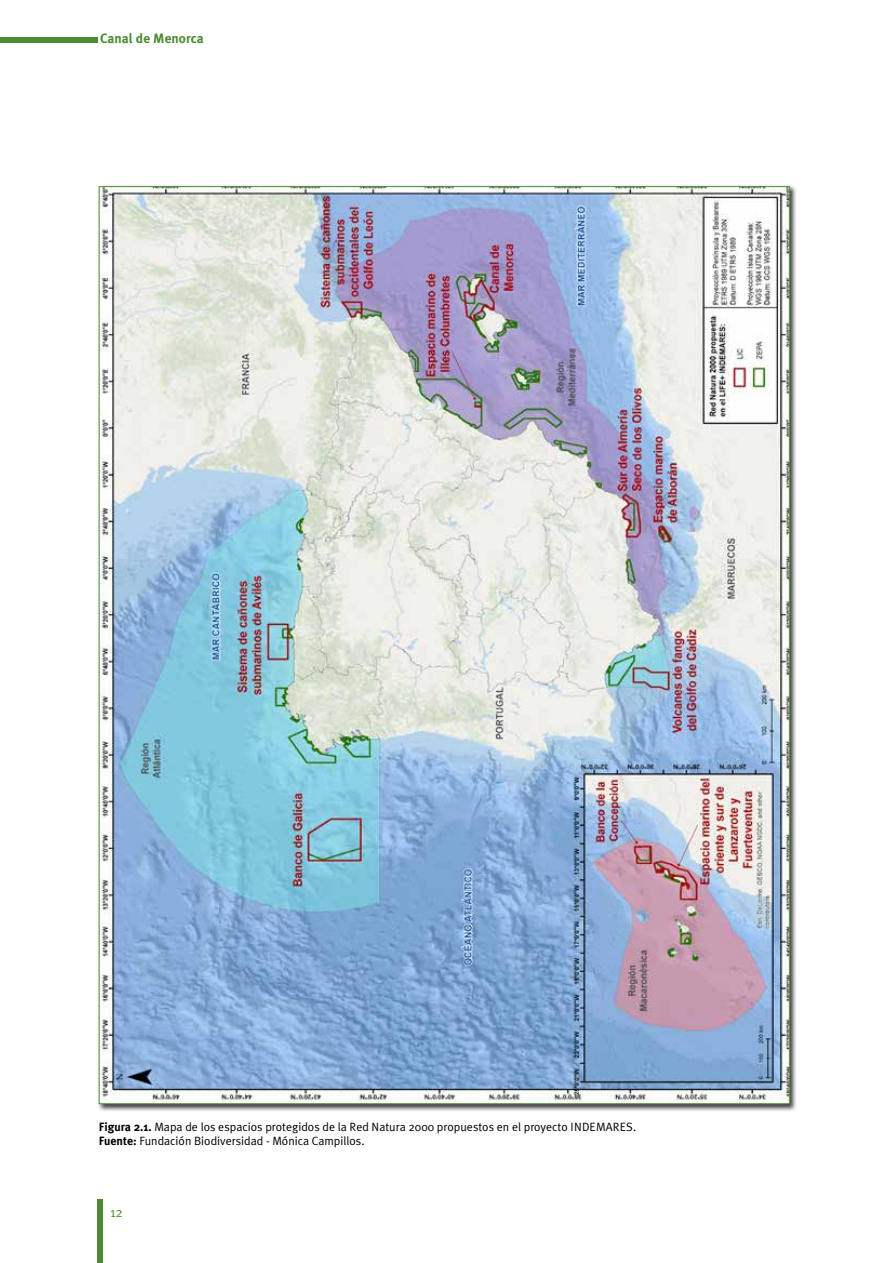
<style>
.page{position:relative;width:893px;height:1263px;background:#fff}
.page>*{position:absolute;margin:0;border:0;box-sizing:border-box;transform-origin:0 0}
.t1{font:700 13.5px "Meta Plus";color:#4c8b32}
.t2{font:13.5px "Meta";color:#4c8b32}
.t3{font:12px/14.4px "Meta Plus Normal";color:#000}
.s1{font-family:"Meta Plus";font-weight:700}
</style>
<div class="page">
<div style="left:98px;top:1199px;width:5px;height:64px;background:#4c8b32"></div>
<div style="left:0;top:37px;width:98px;height:6px;background:#4c8b32"></div>
<div style="left:97px;top:185px;width:700px;height:927px;background:#000;opacity:.75"></div>
<img style="left:101px;top:188px;width:687px;height:914px">
<p class="t1" style="left:100px;top:30px;width:105px">Canal de Menorca</p>
<p class="t3" style="left:99px;top:1119px;width:539px"><span class="s1">Figura 2.1.</span> Mapa de los espacios protegidos de la Red Natura 2000 propuestos en el proyecto INDEMARES.<br><span class="s1">Fuente:</span> Fundación Biodiversidad - Mónica Campillos.</p>
<p class="t2" style="left:110px;top:1205px;width:14px">12</p>
</div>
